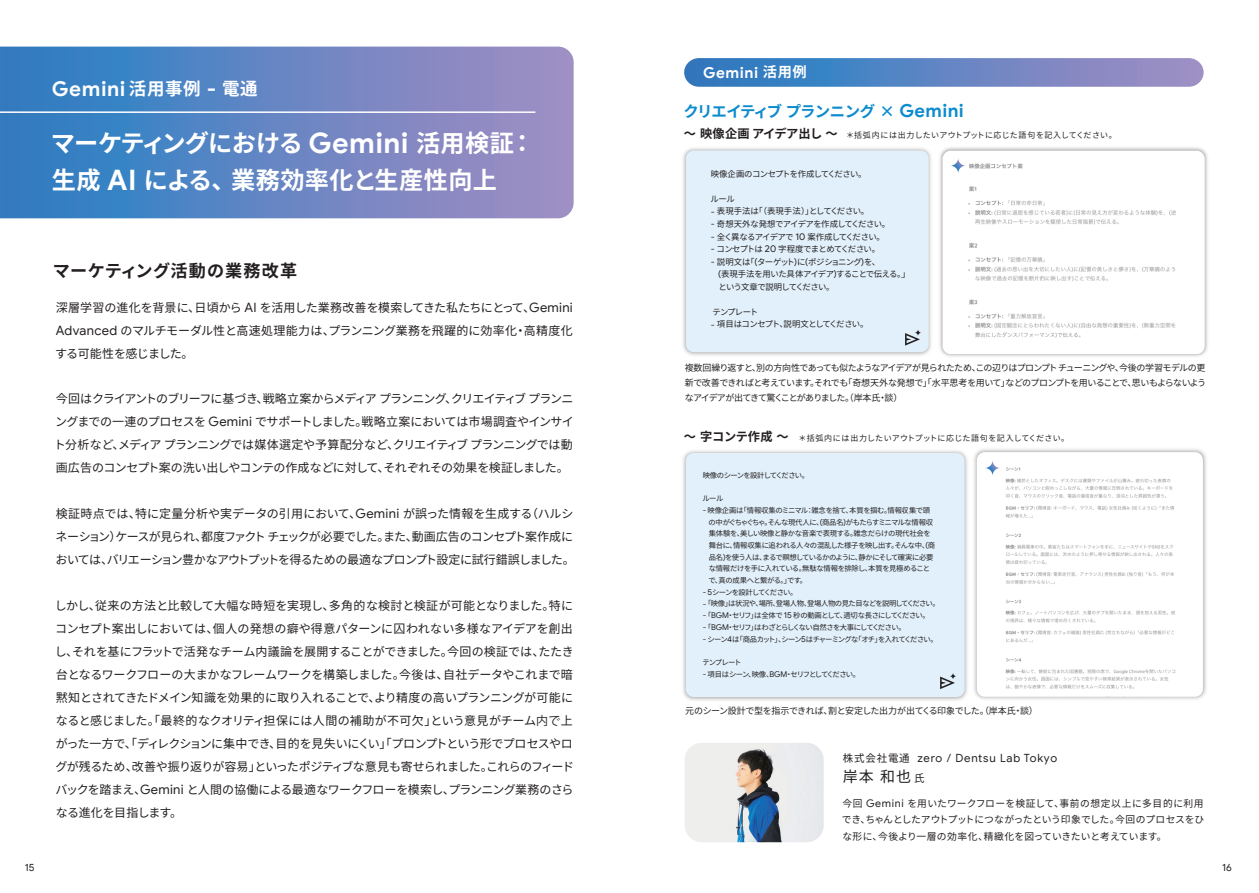
<style>
.page{position:relative;width:1259px;height:893px;background:#fff}
.page>*{position:absolute;margin:0;border:0;box-sizing:border-box;transform-origin:0 0}
.t1{font:700 24.15px/36.5px "Noto Sans CJ Kjp";letter-spacing:-.005em;color:#fff}
.t2{font:700 20.4px "Google Sans";letter-spacing:.025em;color:#fff}
.t3{font:700 17.1px "Noto Sans CJ Kjp";letter-spacing:.035em;color:#231f20}
.t4{font:700 15.45px "Noto Sans CJ Kjp";letter-spacing:-.06em;color:#0c8bce}
.t5{font:700 15.15px "Google Sans";letter-spacing:.035em;color:#fff}
.t6{font:15px "Noto Sans CJ Kjp";color:#231f20}
.t7{font:700 12.15px "Noto Sans CJ Kjp";letter-spacing:-.01em;color:#231f20}
.t8{font:12px/23px "Noto Sans CJ Kjp";letter-spacing:-.04em;color:#231f20;text-align:justify}
.t9{font:11.4px "Google Sans";letter-spacing:.065em;color:#231f20}
.t10{font:10.35px "Google Sans";color:#231f20}
.t11{font:9.75px/16.5px "Noto Sans CJ Kjp";letter-spacing:.005em;color:#231f20;text-align:justify}
.t12{font:9px/15px "Noto Sans CJ Kjp";letter-spacing:-.07em;color:#231f20;text-align:justify}
.t13{font:9px "Noto Sans CJ Kjp";letter-spacing:-.035em;color:#231f20}
.t14{font:8.4px/12.6px "Noto Sans CJ Kjp";letter-spacing:-.07em;color:#231f20}
.t15{font:8.4px "Noto Sans CJ Kjp";letter-spacing:-.09em;color:#231f20}
.t16{font:8.4px "Noto Sans CJ Kjp";color:#231f20}
.t17{font:7.95px "Noto Sans CJ Kjp";letter-spacing:.035em;color:#231f20}
.t18{font:7.35px/11.7px "Noto Sans CJ Kjp";letter-spacing:-.065em;color:#231f20}
.t19{font:7.35px "Noto Sans CJ Kjp";letter-spacing:-.105em;color:#231f20}
.t20{font:7.35px "Noto Sans CJ Kjp";letter-spacing:-.11em;color:#231f20}
.t21{font:7.35px "Noto Sans CJ Kjp";letter-spacing:-.135em;color:#231f20}
.t22{font:7.35px "Noto Sans CJ Kjp";letter-spacing:-.095em;color:#231f20}
.s1{font-family:"Noto Sans CJ Kjp";font-size:17.55px}
.s2{font-family:"Noto Sans CJ Kjp";font-size:14.25px}
.s3{font-family:"Google Sans";font-size:18px}
.s4{font-family:"Google Sans";font-size:9px}
.s5{font-family:"Google Sans";font-size:9.6px}
.s6{font-family:"Google Sans";font-size:28.35px}
.s7{font-family:"Google Sans";font-size:12.9px}
.s8{font-family:"Koz Go Pr 6 N"}
.s9{font-family:"Google Sans";font-size:7.95px}
.s10{font-family:"Google Sans";font-size:8.4px}
.s11{font-family:"Noto Sans CJ Kjp";font-size:10.5px}
.s12{font-size:10.5px}
.s13{font-family:"Google Sans";font-size:10.5px}
</style>
<div class="page">
<img style="left:685px;top:743px;width:138px;height:99px">
<img style="left:683px;top:450px;width:270px;height:251px">
<div style="left:686px;top:453px;width:278px;height:244px;background:#e1f0fa;border-radius:8px"></div>
<svg style="left:0;top:47px;width:573px;height:171px;background:#6686c3"></svg>
<hr style="left:0;top:111px;width:535px;height:2px;background:#fff">
<img style="left:683px;top:148px;width:219px;height:208px">
<div style="left:686px;top:151px;width:242px;height:201px;background:#e1f0fa;border-radius:8px"></div>
<img style="left:953px;top:528px;width:253px;height:173px">
<img style="left:977px;top:528px;width:226px;height:169px">
<img style="left:902px;top:147px;width:306px;height:381px">
<div style="left:942px;top:151px;width:262px;height:203px;background:#fff;border-radius:8px"></div>
<img style="left:942px;top:157px;width:262px;height:197px">
<svg style="left:984px;top:460px;width:16px;height:16px"></svg>
<svg style="left:950px;top:158px;width:16px;height:15px"></svg>
<svg style="left:684px;top:58px;width:519px;height:29px;background:#6587c4"></svg>
<svg style="left:905px;top:329px;width:16px;height:17px"></svg>
<svg style="left:940px;top:673px;width:16px;height:16px"></svg>
<h2 class="t2" style="left:52px;top:76px;width:207px">Gemini <span class="s1">活用事例</span> - <span class="s1">電通</span></h2>
<p class="t5" style="left:703px;top:63px;width:105px">Gemini <span class="s2">活用例</span></p>
<p class="t4" style="left:683px;top:102px;width:282px">クリエイティブプランニング × <span class="s3">Gemini</span></p>
<p class="t7" style="left:684px;top:127px;width:155px">～映像企画アイデア出し～</p>
<p class="t14" style="left:711px;top:168px;width:157px">映像企画のコンセプトを作成してください。</p>
<p class="t14" style="left:710px;top:193px;width:26px">ルール</p>
<p class="t16" style="left:711px;top:207px;width:160px"><span class="s4">-</span> 表現手法は「（表現手法）」としてください。</p>
<p class="t14" style="left:711px;top:218px;width:181px"><span class="s4">-</span> 奇想天外な発想でアイデアを作成してください。</p>
<p class="t15" style="left:711px;top:232px;width:175px"><span class="s4">-</span> 全く異なるアイデアで <span class="s5">10</span> 案作成してください。</p>
<p class="t14" style="left:711px;top:243px;width:171px"><span class="s4">-</span> コンセプトは <span class="s5">20</span> 字程度でまとめてください。</p>
<p class="t14" style="left:718px;top:255px;width:193px;text-indent:-7px"><span class="s4">-</span> 説明文は「<span class="s4">(</span>ターゲット<span class="s4">)</span>に<span class="s4">(</span>ポジショニング<span class="s4">)</span>を、<br><span class="s4">(</span>表現手法を用いた具体アイデア<span class="s4">)</span>することで伝える。」という文章で説明してください。</p>
<p class="t14" style="left:712px;top:306px;width:47px">テンプレート</p>
<p class="t14" style="left:711px;top:318px;width:159px"><span class="s4">-</span> 項目はコンセプト、説明文としてください。</p>
<h1 class="t1" style="left:51px;top:126px;width:485px">マーケティングにおける <span class="s6">Gemini</span> 活用検証：生成 <span class="s6">AI</span> による、業務効率化と生産性向上</h1>
<p class="t17" style="left:846px;top:131px;width:272px">＊括弧内には出力したいアウトプットに応じた語句を記入してください。</p>
<h3 class="t3" style="left:53px;top:261px;width:319px">マーケティング活動の業務改革　　　　</h3>
<p class="t8" style="left:55px;top:296px;width:519px">深層学習の進化を背景に、日頃から <span class="s7">AI</span> を活用した業務改善を模索してきた私たちにとって、<span class="s7">Gemini Advanced</span> のマルチモーダル性と高速処理能力は、プランニング業務を飛躍的に効率化・高精度化する可能性を感じました。</p>
<p class="t8" style="left:54px;top:388px;width:521px">今回はクライアントのブリーフに基づき、戦略立案からメディアプランニング、クリエイティブプランニングまでの一連のプロセスを <span class="s7">Gemini</span> でサポートしました。戦略立案においては市場調査やインサイト分析など、メディアプランニングでは媒体選定や予算配分など、クリエイティブプランニングでは動画広告のコンセプト案の洗い出しやコンテの作成などに対して、それぞれその効果を検証しました。</p>
<p class="t8" style="left:55px;top:503px;width:521px;text-align:left">検証時点では、特に定量分析や実データの引用において、<span class="s7">Gemini</span> が誤った情報を生成する（ハルシネーション）ケースが見られ、都度ファクトチェックが必要でした。また、動画広告のコンセプト案作成においては、バリエーション豊かなアウトプットを得るための最適なプロンプト設定に試行錯誤しました。</p>
<p class="t8" style="left:55px;top:594px;width:521px">しかし、従来の方法と比較して大幅な時短を実現し、多角的な検討と検証が可能となりました。特にコンセプト案出しにおいては、個人の発想の癖や得意パターンに囚われない多様なアイデアを創出し、それを基にフラットで活発なチーム内議論を展開することができました。今回の検証では、たたき台となるワークフローの大まかなフレームワークを構築しました。今後は、自社データやこれまで暗黙知とされてきたドメイン知識を効果的に取り入れることで、より精度の高いプランニングが可能になると感じました。「最終的なクオリティ担保には人間の補助が不可欠」という意見がチーム<span class="s8">内で</span>上がった一方で、「ディレクションに集中でき、目的を見失いにくい」「プロンプトという形でプロセスやログが残るため、改善や振り返りが容易」といったポジティブな意見も寄せられました。これらのフィードバックを踏まえ、<span class="s7">Gemini</span> と人間の協働による最適なワークフローを模索し、プランニング業務のさらなる進化を目指します。</p>
<p class="t12" style="left:685px;top:360px;width:523px">複数回繰り返すと、別の方向性であっても似たようなアイデアが見られたため、この辺りはプロンプトチューニングや、今後の学習モデルの更新で改善できればと考えています。それでも「奇想天外な発想で」「水平思考を用いて」などのプロンプトを用いることで、思いもよらないようなアイデアが出てきて驚くことがありました。（岸本氏・談）</p>
<p class="t7" style="left:684px;top:429px;width:106px">～字コンテ作成～</p>
<p class="t17" style="left:798px;top:433px;width:272px">＊括弧内には出力したいアウトプットに応じた語句を記入してください。</p>
<p class="t22" style="left:702px;top:471px;width:108px">映像のシーンを設計してください。</p>
<p class="t18" style="left:702px;top:493px;width:23px">ルール</p>
<p class="t18" style="left:708px;top:505px;width:228px;text-indent:-6px"><span class="s9">-</span> 映像企画は「情報収集のミニマル：雑念を捨て、本質を掴む。情報収集で頭の中がぐちゃぐちゃ。そんな現代人に、<span class="s9">(</span>商品名<span class="s9">)</span>がもたらすミニマルな情報収集体験を、美しい映像と静かな音楽で表現する。雑念だらけの現代社会を舞台に、情報収集に追われる人々の混乱した様子を映し出す。そんな中、<span class="s9">(</span>商品名<span class="s9">)</span>を使う人は、まるで瞑想しているかのように、静かにそして確実に必要な情報だけを手に入れている。無駄な情報を排除し、本質を見極めることで、真の成果へと繋がる。」です。</p>
<p class="t19" style="left:702px;top:588px;width:96px"><span class="s9">-</span> <span class="s10">5</span>シーンを設計してください。</p>
<p class="t18" style="left:702px;top:598px;width:238px"><span class="s9">-</span> 「映像」は状況や、場所、登場人物、登場人物の見た目などを説明してください。</p>
<p class="t18" style="left:702px;top:610px;width:229px"><span class="s9">-</span> 「<span class="s9">BGM</span>・セリフ」は全体で <span class="s10">15</span> 秒の動画として、適切な長さにしてください。</p>
<p class="t20" style="left:702px;top:623px;width:204px"><span class="s9">-</span> 「<span class="s9">BGM</span>・セリフ」はわざとらしくない自然さを大事にしてください。</p>
<p class="t19" style="left:702px;top:635px;width:237px"><span class="s9">-</span> シーン<span class="s10">4</span>は「商品カット」、シーン<span class="s10">5</span>はチャーミングな「オチ」を入れてください。</p>
<p class="t18" style="left:702px;top:656px;width:41px">テンプレート</p>
<p class="t21" style="left:702px;top:670px;width:159px"><span class="s9">-</span> 項目はシーン、映像、<span class="s9">BGM</span>・セリフとしてください。</p>
<p class="t13" style="left:685px;top:706px;width:354px">元のシーン設計で型を指示できれば、割と安定した出力が出てくる印象でした。（岸本氏・談）</p>
<p class="t9" style="left:843px;top:751px;width:216px"><span class="s11">株式会社電通</span> zero / Dentsu Lab Tokyo</p>
<p class="t6" style="left:843px;top:768px;width:83px">岸本和也<span class="s12">氏</span></p>
<p class="t11" style="left:842px;top:795px;width:364px">今回 <span class="s13">Gemini</span> を用いたワークフローを検証して、事前の想定以上に多目的に利用でき、ちゃんとしたアウトプットにつながったという印象でした。今回のプロセスをひな形に、今後より一層の効率化、精緻化を図っていきたいと考えています。</p>
<p class="t10" style="left:25px;top:861px;width:11px">15</p>
<p class="t10" style="left:1222px;top:861px;width:11px">16</p>
</div>
